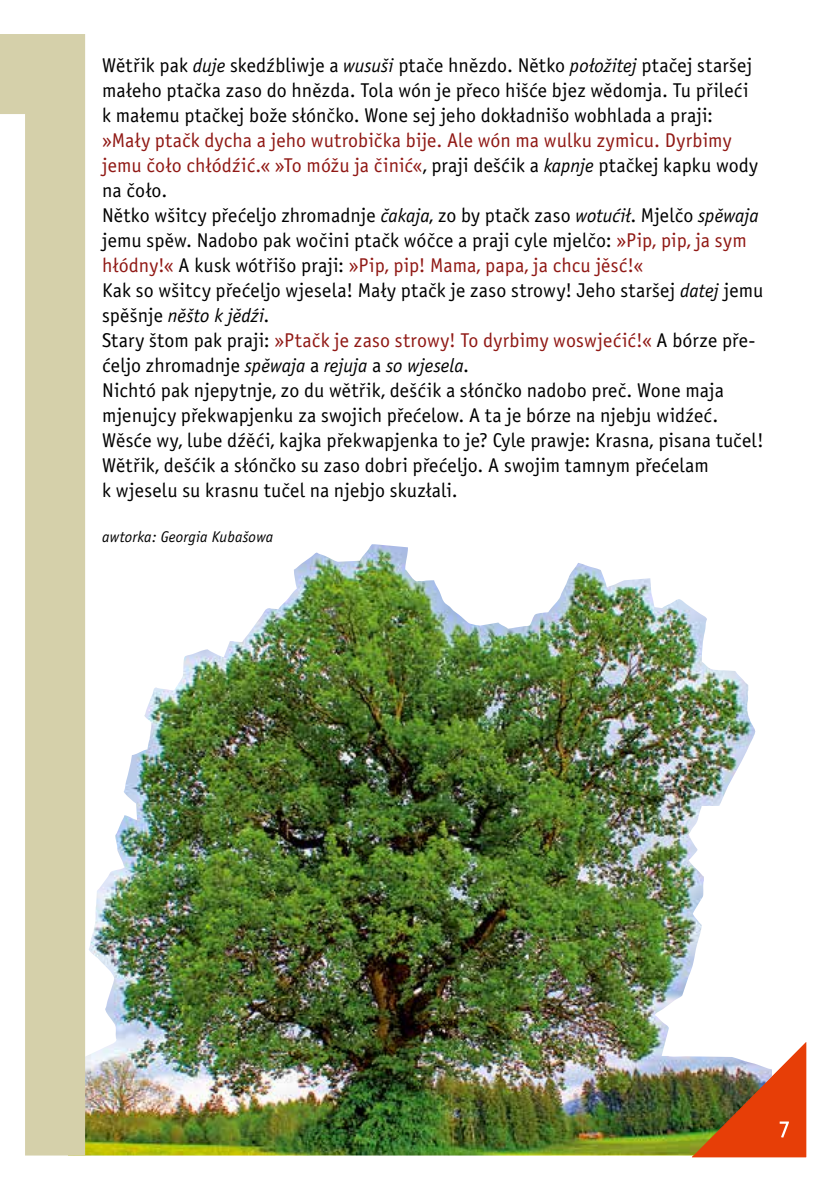
<style>
.page{position:relative;width:840px;height:1191px;background:#fff}
.page>*{position:absolute;margin:0;border:0;box-sizing:border-box;transform-origin:0 0}
.t1{font:20px/25px "Officina Sans Book E";letter-spacing:.005em;color:#000}
.t2{font:20px "Officina Sans Book E";letter-spacing:.01em;color:#901814}
.t3{font:italic 20px "Officina Sans CEEF";color:#000}
.t4{font:italic 16px "Officina Sans CEEF";letter-spacing:.01em;color:#000}
.s1{font-family:"Officina Sans CEEF";font-style:italic}
.s2{color:#901814}
.s3{font-family:"Officina Sans Book E";font-style:normal}
.s4{color:#000}
</style>
<div class="page">
<div style="left:0;top:34px;width:34px;height:80px;background:#d5d0aa"></div>
<img style="left:85px;top:544px;width:671px;height:611px">
<img style="left:691px;top:1042px;width:114px;height:115px">
<div style="left:25px;top:34px;width:60px;height:1121px;background:#d5d0aa"></div>
<p class="t1" style="left:102px;top:53px;width:651px">Wětřik pak <span class="s1">duje</span> skedźbliwje a <span class="s1">wusuši</span> ptače hnězdo. Nětko <span class="s1">połožitej</span> ptačej staršej małeho ptačka zaso do hnězda. Tola wón je přeco hišće bjez wědomja. Tu přileći k małemu ptačkej bože słónčko. Wone sej jeho dokładnišo wobhlada a praji:</p>
<p class="t1" style="left:102px;top:128px;width:662px"><span class="s2">»Mały ptačk dycha a jeho wutrobička bije. Ale wón ma wulku zymicu. Dyrbimy jemu čoło chłódźić.« »To móžu ja činić«</span>, praji dešćik a <span class="s1">kapnje</span> ptačkej kapku wody na čoło.<br>Nětko wšitcy přećeljo zhromadnje <span class="s1">čakaja</span>, zo by ptačk zaso <span class="s1">wotućił</span>. Mjelčo <span class="s1">spěwaja </span>jemu spěw. Nadobo pak wočini ptačk wóčce a praji cyle mjelčo: <span class="s2">»Pip, pip, ja sym hłódny!«</span> A kusk wótřišo praji: <span class="s2">»Pip, pip! Mama, papa, ja chcu jěsć!«<br></span>Kak so wšitcy přećeljo wjesela! Mały ptačk je zaso strowy! Jeho staršej <span class="s1">datej</span> jemu</p>
<p class="t3" style="left:102px;top:304px;width:168px"><span class="s3">spěšnje</span> něšto k jědźi<span class="s3">.</span></p>
<p class="t2" style="left:102px;top:328px;width:652px"><span class="s4">Stary štom pak praji:</span> »Ptačk je zaso strowy! To dyrbimy woswjećić!« <span class="s4">A bórze pře-</span></p>
<p class="t3" style="left:102px;top:354px;width:368px"><span class="s3">ćeljo zhromadnje</span> spěwaja <span class="s3">a</span> rejuja <span class="s3">a</span> so wjesela<span class="s3">.</span></p>
<p class="t1" style="left:102px;top:378px;width:662px">Nichtó pak njepytnje, zo du wětřik, dešćik a słónčko nadobo preč. Wone maja mjenujcy překwapjenku za swojich přećelow. A ta je bórze na njebju widźeć.<br>Wěsće wy, lube dźěći, kajka překwapjenka to je? Cyle prawje: Krasna, pisana tučel!<br>Wětřik, dešćik a słónčko su zaso dobri přećeljo. A swojim tamnym přećelam<br>k wjeselu su krasnu tučel na njebjo skuzłali.</p>
<p class="t4" style="left:102px;top:527px;width:172px">awtorka: Georgia Kubašowa</p>
</div>
